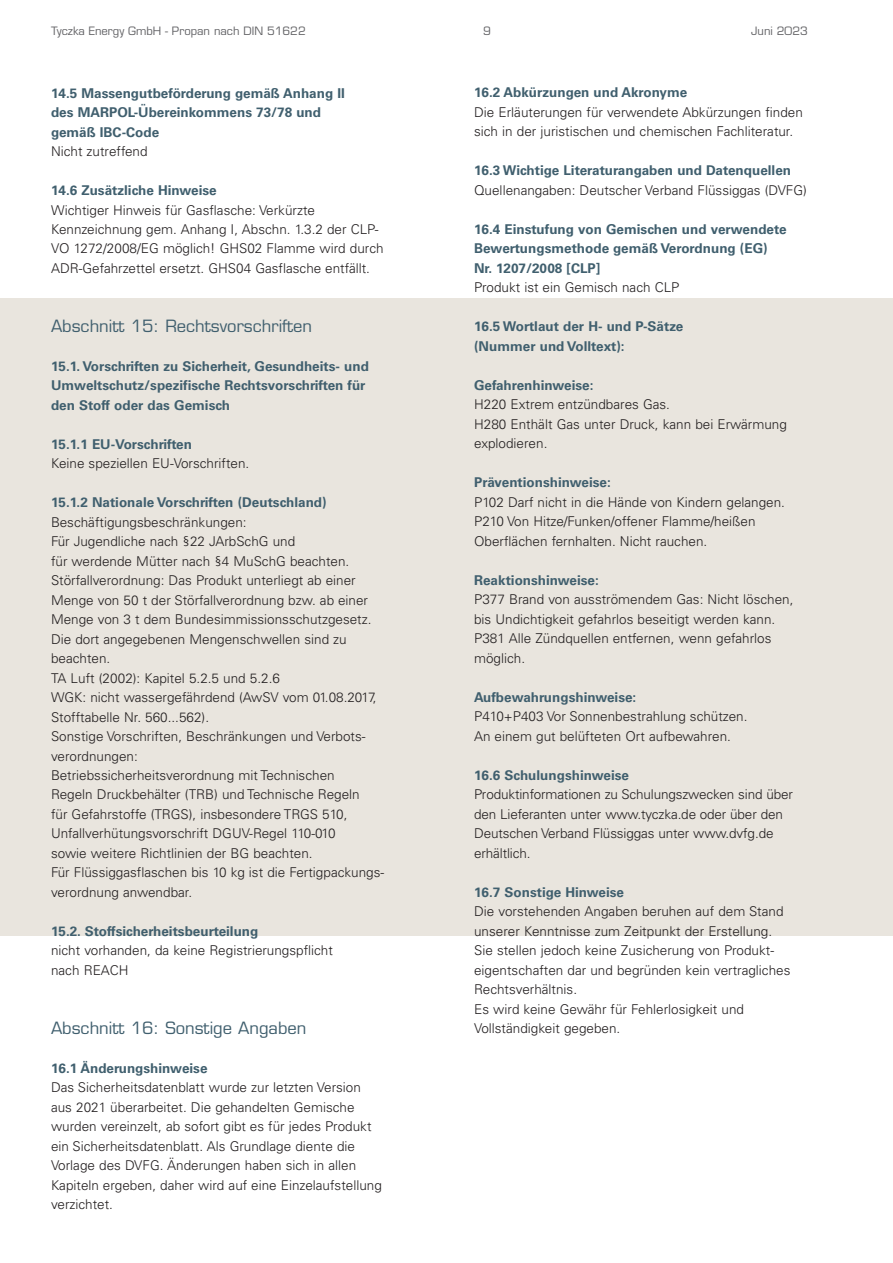
<style>
.page{position:relative;width:893px;height:1263px;background:#fff}
.page>*{position:absolute;margin:0;border:0;box-sizing:border-box;transform-origin:0 0}
.t1{font:16.5px "Eurostile";color:#405f6e}
.t2{font:300 13.5px/19.5px "Univers LT Pro 45";color:#231f20}
.t3{font:700 13.5px/19.5px "Univers LT Pro 65";color:#405f6e}
.t4{font:11.25px "Eurostile";color:#636366}
</style>
<div class="page">
<div style="left:0;top:298px;width:893px;height:637px;background:#e9e5de"></div>
<p class="t4" style="left:51px;top:24px;width:256px">Tyczka Energy GmbH - Propan nach DIN 51622</p>
<p class="t4" style="left:483px;top:24px;width:9px">9</p>
<p class="t4" style="left:751px;top:24px;width:58px">Juni 2023</p>
<p class="t3" style="left:51px;top:82px;width:295px">14.5 Massengutbeförderung gemäß Anhang II des MARPOL-Übereinkommens 73/78 und gemäß IBC-Code</p>
<p class="t2" style="left:51px;top:141px;width:98px">Nicht zutreffend</p>
<p class="t3" style="left:51px;top:180px;width:167px">14.6 Zusätzliche Hinweise</p>
<p class="t2" style="left:51px;top:200px;width:334px">Wichtiger Hinweis für Gasflasche: Verkürzte Kennzeichnung gem. Anhang I, Abschn. 1.3.2 der CLP-VO 1272/2008/EG möglich! GHS02 Flamme wird durch ADR-Gefahrzettel ersetzt. GHS04 Gasflasche entfällt.</p>
<p class="t1" style="left:51px;top:316px;width:263px">Abschnitt 15: Rechtsvorschriften</p>
<p class="t3" style="left:51px;top:355px;width:319px">15.1. Vorschriften zu Sicherheit, Gesundheits- und<br>Umweltschutz/spezifische Rechtsvorschriften für den Stoff oder das Gemisch</p>
<p class="t3" style="left:51px;top:433px;width:143px">15.1.1 EU-Vorschriften</p>
<p class="t2" style="left:51px;top:453px;width:200px">Keine speziellen EU-Vorschriften.</p>
<p class="t3" style="left:51px;top:492px;width:277px">15.1.2 Nationale Vorschriften (Deutschland)</p>
<p class="t2" style="left:51px;top:512px;width:335px">Beschäftigungsbeschränkungen:<br>Für Jugendliche nach §22 JArbSchG und<br>für werdende Mütter nach §4 MuSchG beachten.<br>Störfallverordnung: Das Produkt unterliegt ab einer Menge von 50 t der Störfallverordnung bzw. ab einer Menge von 3 t dem Bundesimmissionsschutzgesetz.<br>Die dort angegebenen Mengenschwellen sind zu beachten.<br>TA Luft (2002): Kapitel 5.2.5 und 5.2.6<br>WGK: nicht wassergefährdend (AwSV vom 01.08.2017, Stofftabelle Nr. 560...562).<br>Sonstige Vorschriften, Beschränkungen und Verbots&shy;verordnungen:<br>Betriebssicherheitsverordnung mit Technischen<br>Regeln Druckbehälter (TRB) und Technische Regeln<br>für Gefahrstoffe (TRGS), insbesondere TRGS 510, Unfallverhütungsvorschrift DGUV-Regel 110-010<br>sowie weitere Richtlinien der BG beachten.<br>Für Flüssiggasflaschen bis 10 kg ist die Fertigpackungs&shy;verordnung anwendbar.</p>
<p class="t3" style="left:51px;top:921px;width:209px">15.2. Stoffsicherheitsbeurteilung</p>
<p class="t2" style="left:51px;top:940px;width:283px">nicht vorhanden, da keine Registrierungspflicht nach REACH</p>
<p class="t1" style="left:51px;top:1018px;width:257px">Abschnitt 16: Sonstige Angaben</p>
<p class="t3" style="left:51px;top:1057px;width:158px">16.1 Änderungshinweise</p>
<p class="t2" style="left:51px;top:1077px;width:332px">Das Sicherheitsdatenblatt wurde zur letzten Version aus 2021 überarbeitet. Die gehandelten Gemische wurden vereinzelt, ab sofort gibt es für jedes Produkt ein Sicherheitsdatenblatt. Als Grundlage diente die Vorlage des DVFG. Änderungen haben sich in allen Kapiteln ergeben, daher wird auf eine Einzelaufstellung verzichtet.</p>
<p class="t3" style="left:474px;top:82px;width:215px">16.2 Abkürzungen und Akronyme</p>
<p class="t2" style="left:474px;top:102px;width:330px">Die Erläuterungen für verwendete Abkürzungen finden sich in der juristischen und chemischen Fachliteratur.</p>
<p class="t3" style="left:474px;top:160px;width:318px">16.3 Wichtige Literaturangaben und Datenquellen</p>
<p class="t2" style="left:474px;top:180px;width:334px">Quellenangaben: Deutscher Verband Flüssiggas (DVFG)</p>
<p class="t3" style="left:474px;top:219px;width:314px">16.4 Einstufung von Gemischen und verwendete<br>Bewertungsmethode gemäß Verordnung (EG)<br>Nr. 1207/2008 [CLP]</p>
<p class="t2" style="left:474px;top:278px;width:207px">Produkt ist ein Gemisch nach CLP</p>
<p class="t3" style="left:474px;top:316px;width:211px">16.5 Wortlaut der H- und P-Sätze (Nummer und Volltext):</p>
<p class="t3" style="left:474px;top:375px;width:121px">Gefahrenhinweise:</p>
<p class="t2" style="left:474px;top:395px;width:314px">H220 Extrem entzündbares Gas.<br>H280 Enthält Gas unter Druck, kann bei Erwärmung explodieren.</p>
<p class="t3" style="left:474px;top:472px;width:138px">Präventionshinweise:</p>
<p class="t2" style="left:474px;top:492px;width:312px">P102 Darf nicht in die Hände von Kindern gelangen.<br>P210 Von Hitze/Funken/offener Flamme/heißen<br>Oberflächen fernhalten. Nicht rauchen.</p>
<p class="t3" style="left:474px;top:570px;width:126px">Reaktionshinweise:</p>
<p class="t2" style="left:474px;top:590px;width:321px">P377 Brand von ausströmendem Gas: Nicht löschen, bis Undichtigkeit gefahrlos beseitigt werden kann.<br>P381 Alle Zündquellen entfernen, wenn gefahrlos möglich.</p>
<p class="t3" style="left:474px;top:687px;width:164px">Aufbewahrungshinweise:</p>
<p class="t2" style="left:474px;top:706px;width:275px">P410+P403 Vor Sonnenbestrahlung schützen.<br>An einem gut belüfteten Ort aufbewahren.</p>
<p class="t3" style="left:474px;top:765px;width:156px">16.6 Schulungshinweise</p>
<p class="t2" style="left:474px;top:784px;width:320px">Produktinformationen zu Schulungszwecken sind über den Lieferanten unter www.tyczka.de oder über den Deutschen Verband Flüssiggas unter www.dvfg.de erhältlich.</p>
<p class="t3" style="left:474px;top:882px;width:151px">16.7 Sonstige Hinweise</p>
<p class="t2" style="left:474px;top:901px;width:318px">Die vorstehenden Angaben beruhen auf dem Stand unserer Kenntnisse zum Zeitpunkt der Erstellung.<br>Sie stellen jedoch keine Zusicherung von Produkt&shy;eigentschaften dar und begründen kein vertragliches Rechtsverhältnis.<br>Es wird keine Gewähr für Fehlerlosigkeit und Vollständigkeit gegeben.</p>
</div>
